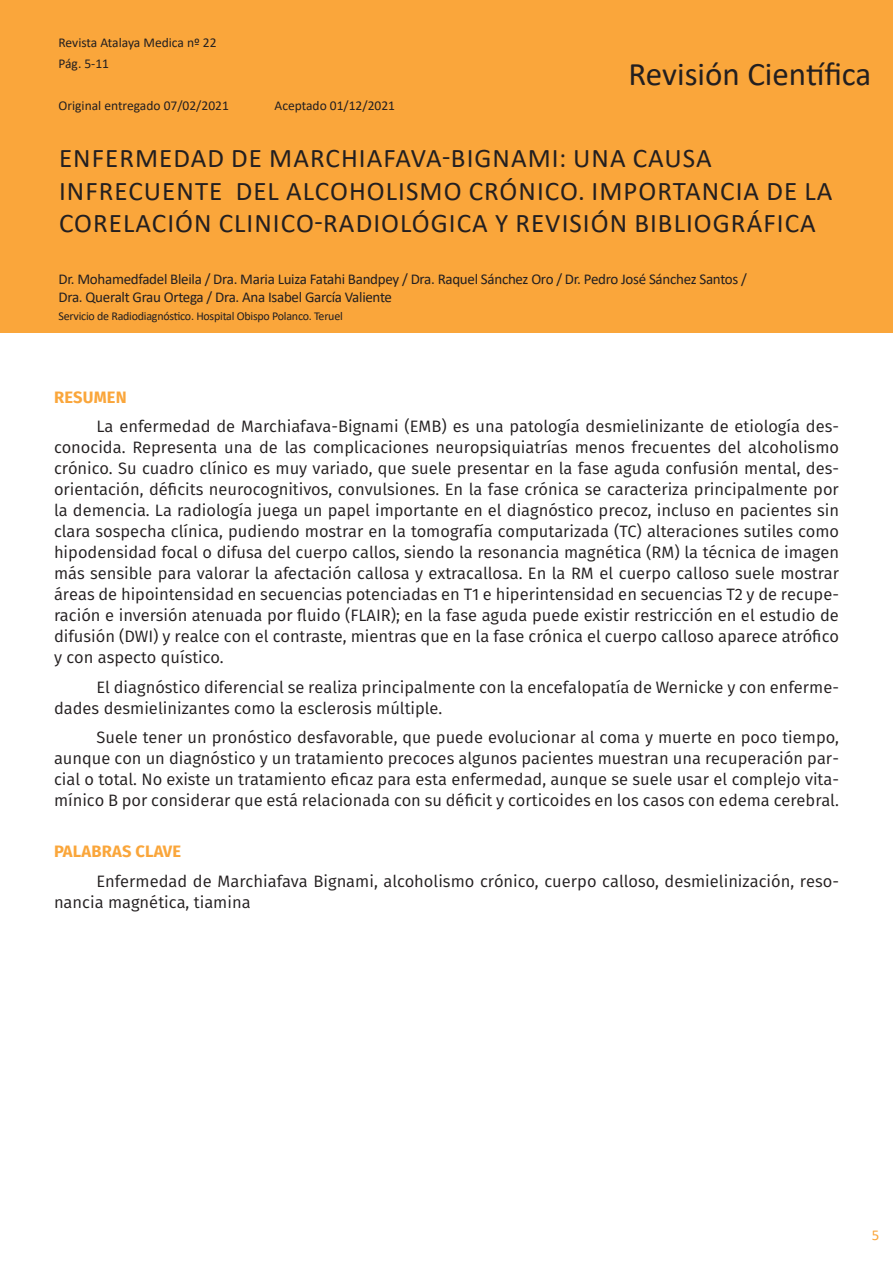
<style>
.page{position:relative;width:893px;height:1263px;background:#fff}
.page>*{position:absolute;margin:0;border:0;box-sizing:border-box;transform-origin:0 0}
.t1{font:33px "Calibri";color:#231f20}
.Encabezado_articulos{font:27px/32.4px "Calibri";letter-spacing:.04em;color:#231f20}
.Texto{font:16.5px/21px "Fira Sans";color:#231f20;text-align:justify}
.encabezado{font:700 16.5px "Fira Sans";letter-spacing:.01em;color:#faa63b}
.Encabezado_articulos-2{font:15px/18px "Calibri";letter-spacing:-.02em;color:#231f20}
.t2{font:15px "Calibri";color:#faa63b}
.t3{font:13.5px "Calibri";color:#231f20}
.Encabezado_articulos-3{font:12px "Calibri";letter-spacing:-.02em;color:#231f20}
</style>
<div class="page">
<div style="left:0;top:0;width:893px;height:332px;background:#faa63b"></div>
<p class="t3" style="left:58px;top:33px;width:160px">Revista Atalaya Medica nº 22</p>
<p class="t3" style="left:58px;top:54px;width:52px">Pág. 5-11</p>
<p class="t3" style="left:58px;top:96px;width:172px">Original entregado 07/02/2021</p>
<p class="t3" style="left:274px;top:96px;width:122px">Aceptado 01/12/2021</p>
<p class="t1" style="left:629px;top:51px;width:244px">Revisión Científica</p>
<p class="Encabezado_articulos" style="left:59px;top:141px;width:775px">ENFERMEDAD DE MARCHIAFAVA-BIGNAMI: UNA CAUSA<br>INFRECUENTE DEL ALCOHOLISMO CRÓNICO. IMPORTANCIA DE LA<br>CORELACIÓN CLINICO-RADIOLÓGICA Y REVISIÓN BIBLIOGRÁFICA</p>
<p class="Encabezado_articulos-2" style="left:58px;top:269px;width:690px">Dr. Mohamedfadel Bleila / Dra. Maria Luiza Fatahi Bandpey / Dra. Raquel Sánchez Oro / Dr. Pedro José Sánchez Santos /<br>Dra. Queralt Grau Ortega / Dra. Ana Isabel García Valiente</p>
<p class="Encabezado_articulos-3" style="left:58px;top:308px;width:286px">Servicio de Radiodiagnóstico. Hospital Obispo Polanco. Teruel</p>
<p class="encabezado" style="left:54px;top:383px;width:74px">RESUMEN</p>
<p class="Texto" style="left:54px;top:416px;width:786px;text-indent:43px">La enfermedad de Marchiafava-Bignami (EMB) es una patología desmielinizante de etiología des&shy;conocida. Representa una de las complicaciones neuropsiquiatrías menos frecuentes del alcoholismo crónico. Su cuadro clínico es muy variado, que suele presentar en la fase aguda confusión mental, des&shy;orientación, déficits neurocognitivos, convulsiones. En la fase crónica se caracteriza principalmente por la demencia. La radiología juega un papel importante en el diagnóstico precoz, incluso en pacientes sin clara sospecha clínica, pudiendo mostrar en la tomografía computarizada (TC) alteraciones sutiles como hipodensidad focal o difusa del cuerpo callos, siendo la resonancia magnética (RM) la técnica de imagen más sensible para valorar la afectación callosa y extracallosa. En la RM el cuerpo calloso suele mostrar áreas de hipointensidad en secuencias potenciadas en T1 e hiperintensidad en secuencias T2 y de recupe&shy;ración e inversión atenuada por fluido (FLAIR); en la fase aguda puede existir restricción en el estudio de difusión (DWI) y realce con el contraste, mientras que en la fase crónica el cuerpo calloso aparece atrófico y con aspecto quístico.</p>
<p class="Texto" style="left:54px;top:676px;width:786px;text-indent:43px">El diagnóstico diferencial se realiza principalmente con la encefalopatía de Wernicke y con enferme&shy;dades desmielinizantes como la esclerosis múltiple.</p>
<p class="Texto" style="left:54px;top:727px;width:786px;text-indent:43px">Suele tener un pronóstico desfavorable, que puede evolucionar al coma y muerte en poco tiempo, aunque con un diagnóstico y un tratamiento precoces algunos pacientes muestran una recuperación par&shy;cial o total. No existe un tratamiento eficaz para esta enfermedad, aunque se suele usar el complejo vita&shy;mínico B por considerar que está relacionada con su déficit y corticoides en los casos con edema cerebral.</p>
<p class="encabezado" style="left:54px;top:837px;width:129px">PALABRAS CLAVE</p>
<p class="Texto" style="left:54px;top:870px;width:786px;text-indent:43px">Enfermedad de Marchiafava Bignami, alcoholismo crónico, cuerpo calloso, desmielinización, reso&shy;nancia magnética, tiamina</p>
<p class="t2" style="left:872px;top:1224px;width:9px">5</p>
</div>
